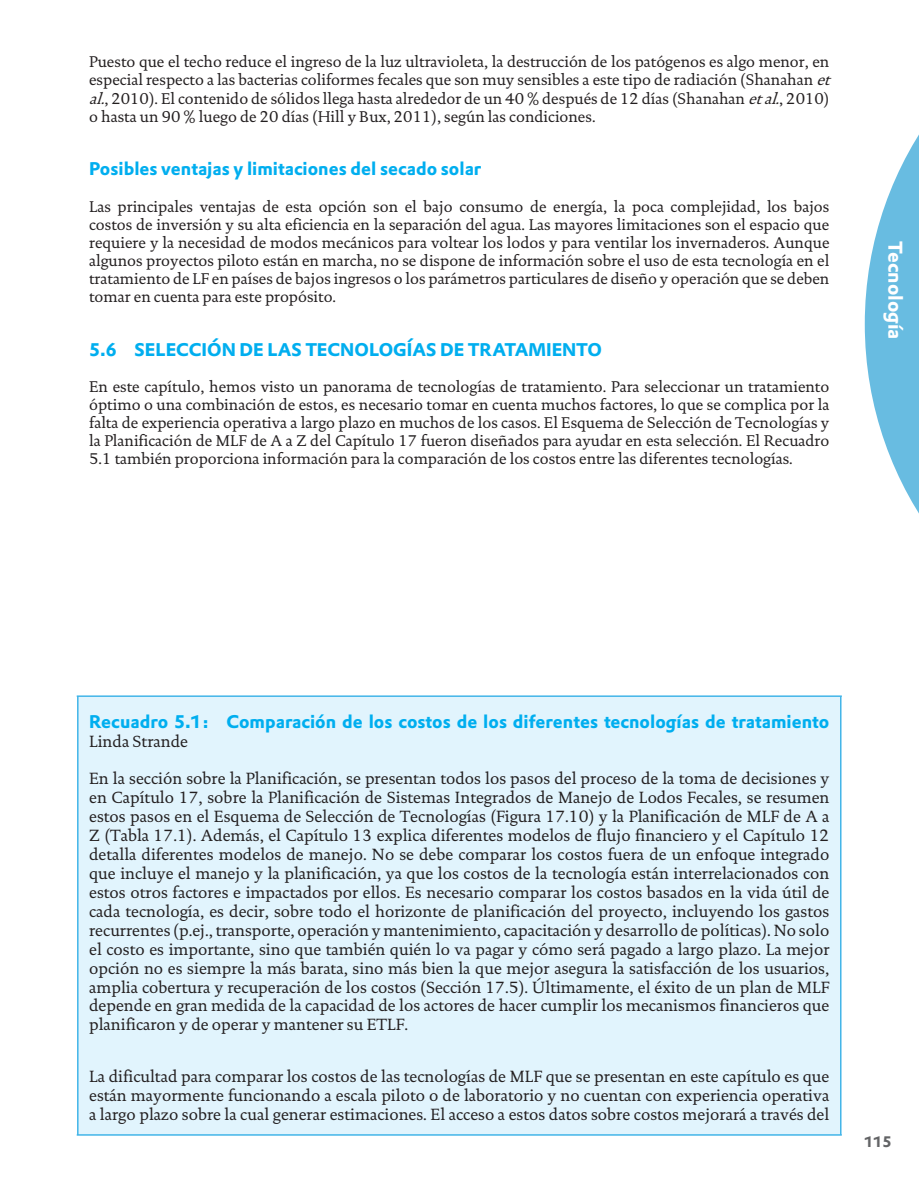
<style>
.page{position:relative;width:919px;height:1191px;background:#fff}
.page>*{position:absolute;margin:0;border:0;box-sizing:border-box;transform-origin:0 0}
.t1{font:19.5px "DTL Prokyon T Bold";color:#fff}
.t2{font:18px "DTL Prokyon T Bold";color:#00aeef}
.t3{font:16.5px/18.9px "DTL Documenta T";color:#231f20;text-align:justify}
.t4{font:15.75px/18.1px "DTL Documenta T";color:#231f20;text-align:justify}
.t5{font:15px "DTL Prokyon T Bold";color:#636466}
.s1{font-style:italic}
</style>
<div class="page">
<svg style="left:864px;top:136px;width:54px;height:376px"></svg>
<div style="left:78px;top:696px;width:762px;height:439px;background:#e1f4fd"></div>
<hr style="left:77px;top:695px;width:764px;height:2px;background:#42b5e8">
<hr style="left:77px;top:697px;width:2px;height:437px;background:#42b5e8">
<hr style="left:839px;top:697px;width:2px;height:437px;background:#42b5e8">
<hr style="left:77px;top:1134px;width:764px;height:1px;background:#42b5e8">
<p class="t4" style="left:89px;top:53px;width:747px;text-align:left">Puesto que el techo reduce el ingreso de la luz ultravioleta, la destrucción de los patógenos es algo menor, en especial respecto a las bacterias coliformes fecales que son muy sensibles a este tipo de radiación (Shanahan <span class="s1">et al.</span>, 2010). El contenido de sólidos llega hasta alrededor de un 40 % después de 12 días (Shanahan <span class="s1">etal.</span>, 2010) o hasta un 90 % luego de 20 días (Hill y Bux, 2011), según las condiciones.</p>
<p class="t2" style="left:89px;top:157px;width:394px">Posibles ventajas y limitaciones del secado solar</p>
<p class="t4" style="left:89px;top:197px;width:741px">Las principales ventajas de esta opción son el bajo consumo de energía, la poca complejidad, los bajos costos de inversión y su alta eficiencia en la separación del agua. Las mayores limitaciones son el espacio que requiere y la necesidad de modos mecánicos para voltear los lodos y para ventilar los invernaderos. Aunque algunos proyectos piloto están en marcha, no se dispone de información sobre el uso de esta tecnología en el tratamiento de LF en países de bajos ingresos o los parámetros particulares de diseño y operación que se deben tomar en cuenta para este propósito.</p>
<p class="t2" style="left:89px;top:337px;width:514px">5.6 SELECCIÓN DE LAS TECNOLOGÍAS DE TRATAMIENTO</p>
<p class="t4" style="left:89px;top:377px;width:741px">En este capítulo, hemos visto un panorama de tecnologías de tratamiento. Para seleccionar un tratamiento óptimo o una combinación de estos, es necesario tomar en cuenta muchos factores, lo que se complica por la falta de experiencia operativa a largo plazo en muchos de los casos. El Esquema de Selección de Tecnologías y la Planificación de MLF de A a Z del Capítulo 17 fueron diseñados para ayudar en esta selección. El Recuadro 5.1 también proporciona información para la comparación de los costos entre las diferentes tecnologías.</p>
<p class="t1" style="left:908px;top:241px;width:100px;rotate:90deg">Tecnología</p>
<p class="t2" style="left:89px;top:709px;width:741px">Recuadro 5.1: Comparación de los costos de los diferentes tecnologías de tratamiento</p>
<p class="t3" style="left:89px;top:731px;width:100px">Linda Strande</p>
<p class="t3" style="left:89px;top:768px;width:741px">En la sección sobre la Planificación, se presentan todos los pasos del proceso de la toma de decisiones y en Capítulo 17, sobre la Planificación de Sistemas Integrados de Manejo de Lodos Fecales, se resumen estos pasos en el Esquema de Selección de Tecnologías (Figura 17.10) y la Planificación de MLF de A a Z (Tabla 17.1). Además, el Capítulo 13 explica diferentes modelos de flujo financiero y el Capítulo 12 detalla diferentes modelos de manejo. No se debe comparar los costos fuera de un enfoque integrado que incluye el manejo y la planificación, ya que los costos de la tecnología están interrelacionados con estos otros factores e impactados por ellos. Es necesario comparar los costos basados en la vida útil de cada tecnología, es decir, sobre todo el horizonte de planificación del proyecto, incluyendo los gastos recurrentes (p.ej., transporte, operación y mantenimiento, capacitación y desarrollo de políticas). No solo el costo es importante, sino que también quién lo va pagar y cómo será pagado a largo plazo. La mejor opción no es siempre la más barata, sino más bien la que mejor asegura la satisfacción de los usuarios, amplia cobertura y recuperación de los costos (Sección 17.5). Últimamente, el éxito de un plan de MLF depende en gran medida de la capacidad de los actores de hacer cumplir los mecanismos financieros que planificaron y de operar y mantener su ETLF.</p>
<p class="t3" style="left:89px;top:1067px;width:741px">La dificultad para comparar los costos de las tecnologías de MLF que se presentan en este capítulo es que están mayormente funcionando a escala piloto o de laboratorio y no cuentan con experiencia operativa a largo plazo sobre la cual generar estimaciones. El acceso a estos datos sobre costos mejorará a través del</p>
<p class="t5" style="left:864px;top:1131px;width:28px">115</p>
</div>
